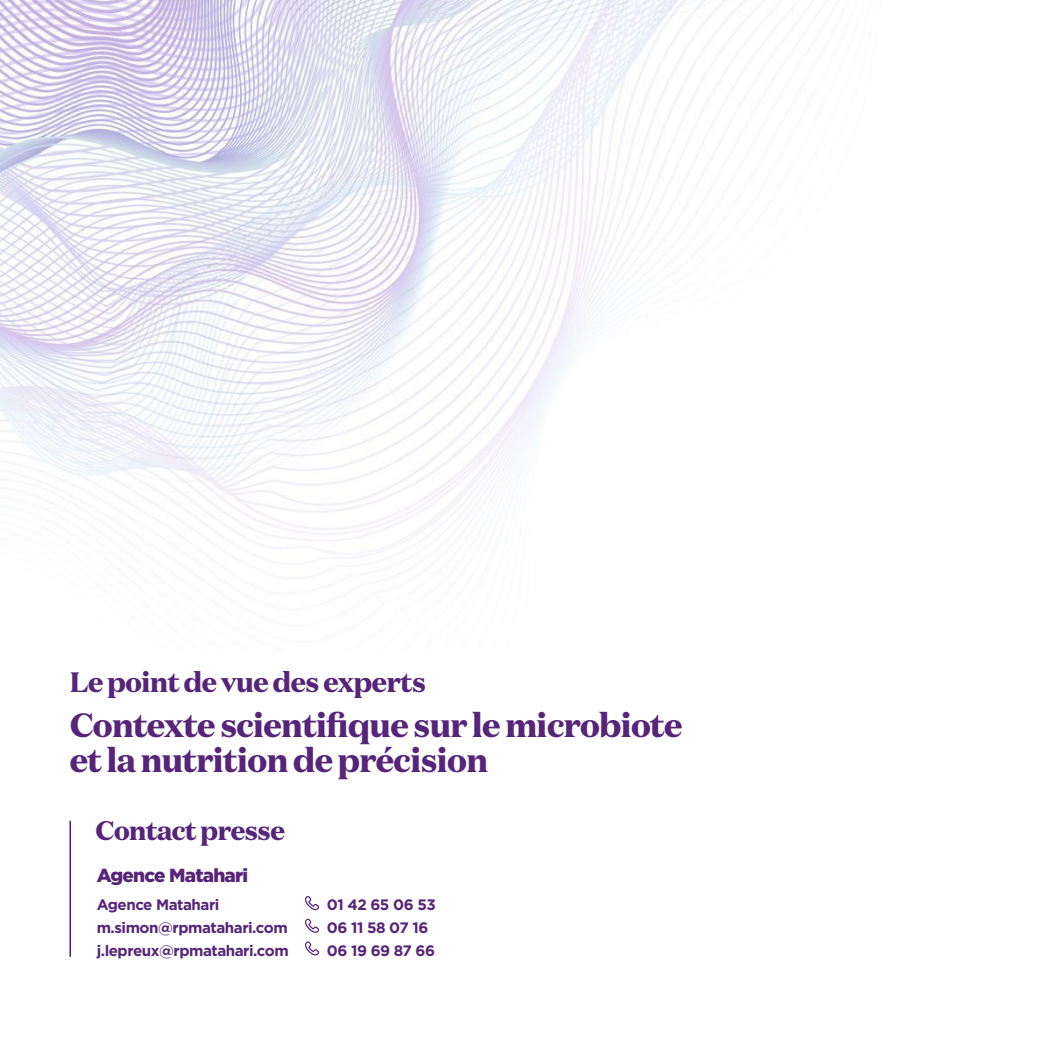
<style>
.page{position:relative;width:1042px;height:1042px;background:#fff}
.page>*{position:absolute;margin:0;border:0;box-sizing:border-box;transform-origin:0 0}
.t1{font:900 33.6px/35.4px "Domaine Text";letter-spacing:-.04em;color:#562479}
.t2{font:900 28px "Domaine Text";letter-spacing:-.04em;color:#562479}
.t3{font:900 26.78px "Domaine Text";letter-spacing:-.04em;color:#562479}
.t4{font:900 18.9px "Gotham";letter-spacing:-.04em;color:#562479}
.t5{font:700 15.05px "Gotham";letter-spacing:-.03em;color:#562479}
</style>
<div class="page">
<img style="left:0;top:0;width:795px;height:552px">
<svg style="left:305px;top:896px;width:14px;height:14px"></svg>
<svg style="left:305px;top:918px;width:14px;height:15px"></svg>
<svg style="left:305px;top:941px;width:14px;height:14px"></svg>
<hr style="left:69px;top:820px;width:2px;height:137px;background:#562479">
<h2 class="t2" style="left:69px;top:663px;width:358px">Le point de vue des experts</h2>
<h1 class="t1" style="left:69px;top:706px;width:615px">Contexte scientifique sur le microbiote et la nutrition de précision</h1>
<h3 class="t3" style="left:95px;top:812px;width:191px">Contact presse</h3>
<p class="t4" style="left:97px;top:864px;width:153px">Agence Matahari</p>
<p class="t5" style="left:97px;top:895px;width:124px">Agence Matahari</p>
<p class="t5" style="left:327px;top:895px;width:110px">01 42 65 06 53</p>
<p class="t5" style="left:97px;top:917px;width:193px">m.simon@rpmatahari.com</p>
<p class="t5" style="left:327px;top:917px;width:103px">06 11 58 07 16</p>
<p class="t5" style="left:97px;top:940px;width:194px">j.lepreux@rpmatahari.com</p>
<p class="t5" style="left:327px;top:940px;width:110px">06 19 69 87 66</p>
</div>
